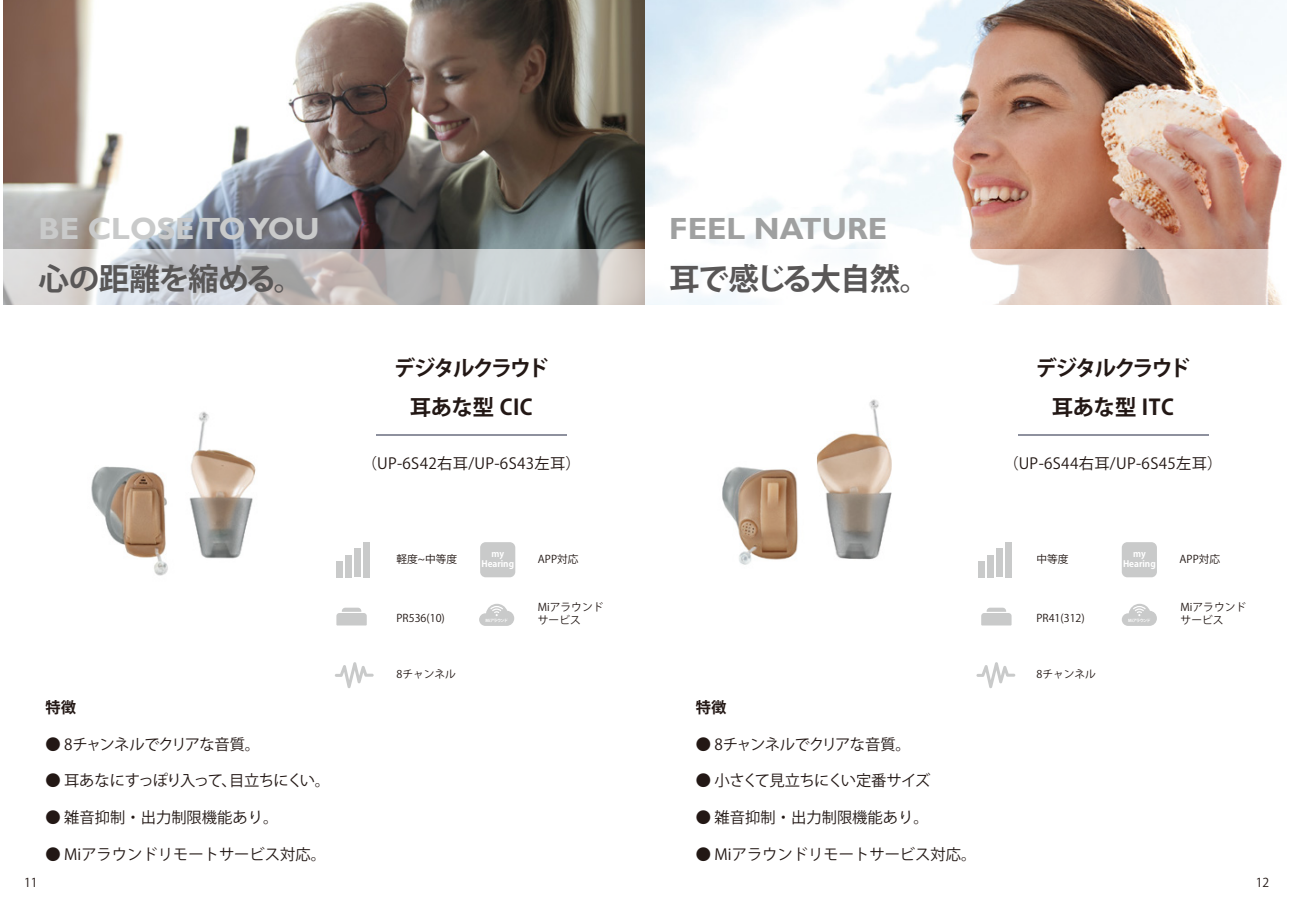
<style>
.page{position:relative;width:1290px;height:911px;background:#fff}
.page>*{position:absolute;margin:0;border:0;box-sizing:border-box;transform-origin:0 0}
.t1{font:700 30.62px "Koz Go Pr 6 N";letter-spacing:-.035em;color:#595757}
.t2{font:700 30.62px "Gill Sans";color:#c9caca}
.t3{font:700 30.62px "Gill Sans";color:#9fa0a0}
.t4{font:700 21.38px/39.9px "Koz Go Pr 6 N";letter-spacing:-.065em;color:#231815;text-align:center}
.t5{font:15.25px "Koz Go Pr 6 N";color:#221815}
.t6{font:15.25px "Koz Go Pr 6 N";letter-spacing:-.04em;color:#231815}
.t7{font:15.25px "Koz Go Pr 6 N";letter-spacing:.02em;color:#231815}
.t8{font:15.25px "Koz Go Pr 6 N";letter-spacing:-.05em;color:#231815}
.t9{font:700 15.25px "Koz Go Pr 6 N";color:#231815}
.t10{font:12.25px "Koz Go Pr 6 N";color:#231815}
.t11{font:10.75px "Koz Go Pr 6 N";color:#221815}
.t12{font:700 8.88px/10.6px "Koz Go Pr 6 N";color:#fff;text-align:center}
.t13{font:700 4.12px "Koz Go Pr 6 N";letter-spacing:-.135em;color:#fff}
.s1{color:#231815}
</style>
<div class="page">
<div style="left:1122px;top:542px;width:35px;height:35px;background:#c9caca;border-radius:6px"></div>
<img style="left:3px;top:0;width:642px;height:249px">
<div style="left:480px;top:542px;width:35px;height:35px;background:#c9caca;border-radius:6px"></div>
<svg style="left:3px;top:249px;width:642px;height:55px;background:#c6c5c6"></svg>
<img style="left:645px;top:0;width:433px;height:207px">
<img style="left:1078px;top:0;width:204px;height:249px">
<img style="left:710px;top:207px;width:313px;height:42px">
<img style="left:1023px;top:207px;width:56px;height:42px">
<svg style="left:645px;top:249px;width:637px;height:55px"></svg>
<hr style="left:376px;top:434px;width:191px;height:2px;background:#8e919e">
<svg style="left:335px;top:662px;width:39px;height:26px"></svg>
<div style="left:336px;top:561px;width:7px;height:16px;background:#c9caca"></div>
<div style="left:345px;top:555px;width:7px;height:22px;background:#c9caca"></div>
<div style="left:354px;top:548px;width:7px;height:29px;background:#c9caca"></div>
<div style="left:363px;top:542px;width:7px;height:35px;background:#c9caca"></div>
<hr style="left:1018px;top:434px;width:190px;height:2px;background:#8e919e">
<svg style="left:976px;top:662px;width:39px;height:26px"></svg>
<div style="left:978px;top:561px;width:6px;height:16px;background:#c9caca"></div>
<div style="left:987px;top:555px;width:6px;height:22px;background:#c9caca"></div>
<div style="left:996px;top:548px;width:6px;height:29px;background:#c9caca"></div>
<div style="left:1005px;top:542px;width:6px;height:35px;background:#c9caca"></div>
<svg style="left:336px;top:607px;width:31px;height:18px"></svg>
<img style="left:91px;top:466px;width:77px;height:110px">
<img style="left:189px;top:411px;width:67px;height:148px">
<svg style="left:479px;top:604px;width:35px;height:22px"></svg>
<img style="left:722px;top:467px;width:76px;height:98px">
<img style="left:817px;top:399px;width:75px;height:161px">
<svg style="left:981px;top:607px;width:30px;height:18px"></svg>
<svg style="left:1122px;top:604px;width:35px;height:22px"></svg>
<h1 class="t2" style="left:38px;top:210px;width:283px">BE CLOSE TO YOU</h1>
<h1 class="t3" style="left:669px;top:210px;width:219px">FEEL NATURE</h1>
<h1 class="t1" style="left:669px;top:261px;width:263px">耳で感じる大自然。</h1>
<h1 class="t1" style="left:38px;top:261px;width:268px">心の距離を縮める。</h1>
<h2 class="t4" style="left:394px;top:348px;width:156px">デジタルクラウド耳あな型 CIC</h2>
<h3 class="t7" style="left:362px;top:455px;width:220px">（UP-6S42右耳/UP-6S43左耳）</h3>
<p class="t11" style="left:396px;top:552px;width:62px">軽度~中等度</p>
<p class="t12" style="left:481px;top:548px;width:34px">my<br>Hearing</p>
<p class="t11" style="left:538px;top:552px;width:42px">APP対応</p>
<h2 class="t4" style="left:1035px;top:348px;width:156px">デジタルクラウド耳あな型 ITC</h2>
<h3 class="t7" style="left:1003px;top:455px;width:220px">（UP-6S44右耳/UP-6S45左耳）</h3>
<p class="t11" style="left:1036px;top:552px;width:34px">中等度</p>
<p class="t12" style="left:1123px;top:548px;width:34px">my<br>Hearing</p>
<p class="t11" style="left:1179px;top:552px;width:42px">APP対応</p>
<h3 class="t9" style="left:45px;top:698px;width:32px">特徴</h3>
<h3 class="t6" style="left:45px;top:735px;width:216px">● 8チャンネルでクリアな音質。</h3>
<h3 class="t8" style="left:45px;top:772px;width:286px">● 耳あなにすっぽり入って、目立ちにくい。</h3>
<h3 class="t5" style="left:45px;top:808px;width:234px"><span class="s1">●</span> 雑音抑制・出力制限機能あり。</h3>
<h3 class="t5" style="left:45px;top:845px;width:282px">● Miアラウンドリモートサービス対応。</h3>
<p class="t11" style="left:396px;top:612px;width:50px">PR536(10)</p>
<p class="t11" style="left:396px;top:668px;width:61px">8チャンネル</p>
<p class="t11" style="left:538px;top:601px;width:67px">Miアラウンド</p>
<p class="t13" style="left:485px;top:618px;width:24px">Miアラウンド</p>
<p class="t11" style="left:538px;top:614px;width:44px">サービス</p>
<p class="t11" style="left:1036px;top:612px;width:50px">PR41(312)</p>
<h3 class="t9" style="left:696px;top:698px;width:32px">特徴</h3>
<h3 class="t6" style="left:696px;top:735px;width:216px">● 8チャンネルでクリアな音質。</h3>
<h3 class="t6" style="left:696px;top:772px;width:236px">● 小さくて見立ちにくい定番サイズ</h3>
<h3 class="t5" style="left:696px;top:808px;width:234px"><span class="s1">●</span> 雑音抑制・出力制限機能あり。</h3>
<h3 class="t5" style="left:696px;top:845px;width:282px">● Miアラウンドリモートサービス対応。</h3>
<p class="t11" style="left:1036px;top:668px;width:61px">8チャンネル</p>
<p class="t11" style="left:1180px;top:601px;width:67px">Miアラウンド</p>
<p class="t13" style="left:1128px;top:618px;width:24px">Miアラウンド</p>
<p class="t11" style="left:1180px;top:614px;width:44px">サービス</p>
<p class="t10" style="left:24px;top:876px;width:15px">11</p>
<p class="t10" style="left:1256px;top:876px;width:15px">12</p>
</div>
